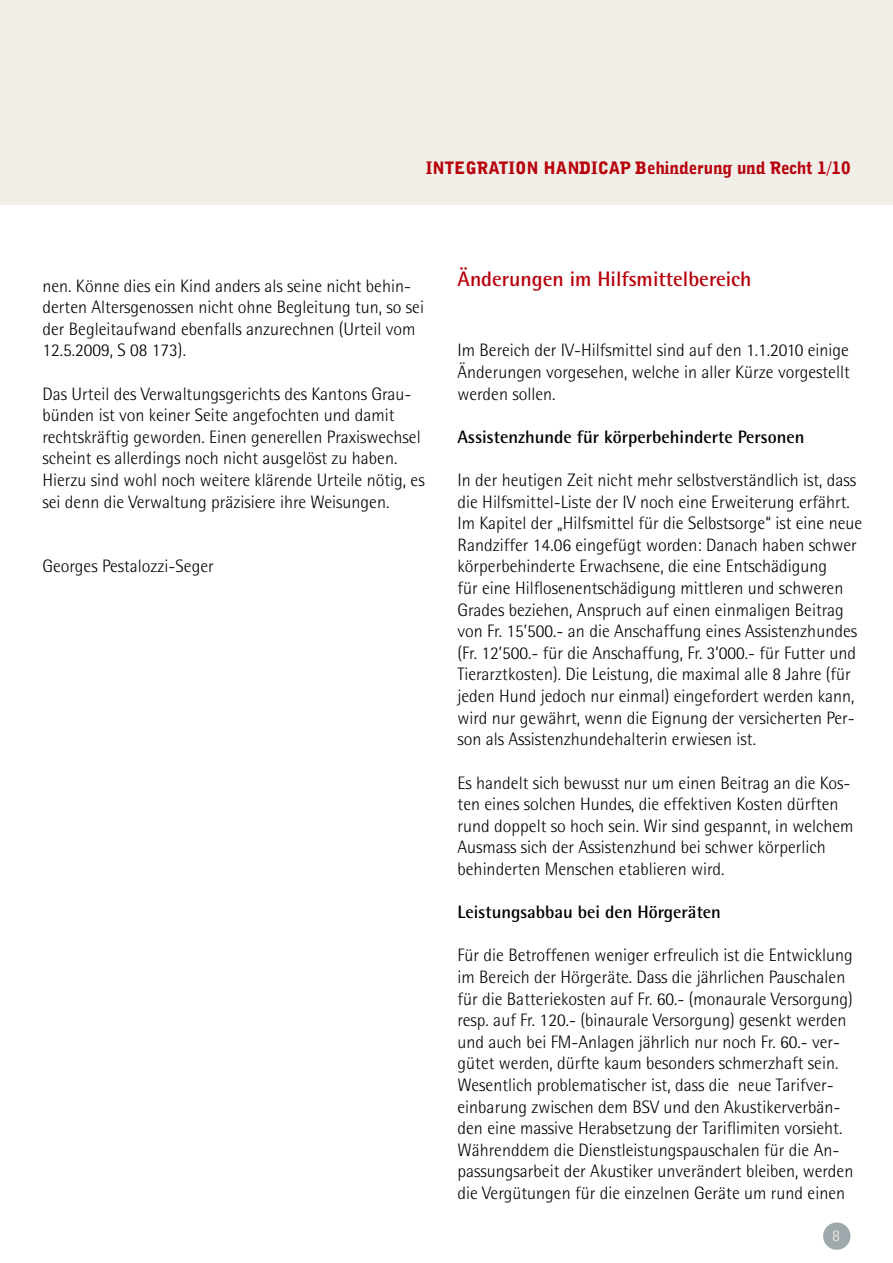
<style>
.page{position:relative;width:893px;height:1263px;background:#fff}
.page>*{position:absolute;margin:0;border:0;box-sizing:border-box;transform-origin:0 0}
.t1{font:700 21px "Agfa Rotis Semisans";color:#b7000c}
.t2{font:300 18px/21.6px "Agfa Rotis Semisans";color:#000}
.t3{font:700 18px "Agfa Rotis Semisans";color:#000}
.t4{font:900 17.1px "Avid Gothic";color:#b7000c}
</style>
<div class="page">
<div style="left:0;top:0;width:893px;height:205px;background:#f1efe7"></div>
<div style="left:823px;top:1222px;width:27px;height:28px;background:#9fa8ac;border-radius:50%"></div>
<p class="t4" style="left:426px;top:156px;width:426px">INTEGRATION HANDICAP Behinderung und Recht 1/10</p>
<p class="t2" style="left:43px;top:275px;width:383px">nen. Könne dies ein Kind anders als seine nicht behin&shy;derten Altersgenossen nicht ohne Begleitung tun, so sei der Begleitaufwand ebenfalls anzurechnen (Urteil vom<br>1 2.5.2009, S 08 1 73).</p>
<p class="t2" style="left:43px;top:383px;width:384px">Das Urteil des Verwaltungsgerichts des Kantons Grau&shy;bünden ist von keiner Seite angefochten und damit rechtskräftig geworden. Einen generellen Praxiswechsel scheint es allerdings noch nicht ausgelöst zu haben.<br>Hierzu sind wohl noch weitere klärende Urteile nötig, es sei denn die Verwaltung präzisiere ihre Weisungen.</p>
<p class="t2" style="left:43px;top:556px;width:173px">Georges Pestalozzi-Seger</p>
<p class="t1" style="left:458px;top:266px;width:295px">Änderungen im Hilfsmittelbereich</p>
<p class="t2" style="left:458px;top:340px;width:394px;text-align:justify">Im Bereich der IV-Hilfsmittel sind auf den 1 .1 .201 0 einige Änderungen vorgesehen, welche in aller Kürze vorgestellt werden sollen.</p>
<p class="t3" style="left:458px;top:426px;width:348px">Assistenzhunde für körperbehinderte Personen</p>
<p class="t2" style="left:458px;top:469px;width:406px">In der heutigen Zeit nicht mehr selbstverständlich ist, dass die Hilfsmittel-Liste der IV noch eine Erweiterung erfährt.<br>Im Kapitel der „Hilfsmittel für die Selbstsorge“ ist eine neue Randziffer 1 4.06 eingefügt worden: Danach haben schwer körperbehinderte Erwachsene, die eine Entschädigung<br>für eine Hilflosenentschädigung mittleren und schweren Grades beziehen, Anspruch auf einen einmaligen Beitrag von Fr. 1 5’500.- an die Anschaffung eines Assistenzhundes (Fr. 1 2’500.- für die Anschaffung, Fr. 3’000.- für Futter und Tierarztkosten). Die Leistung, die maximal alle 8 Jahre (für jeden Hund jedoch nur einmal) eingefordert werden kann, wird nur gewährt, wenn die Eignung der versicherten Per&shy;son als Assistenzhundehalterin erwiesen ist.</p>
<p class="t2" style="left:458px;top:772px;width:398px">Es handelt sich bewusst nur um einen Beitrag an die Kos&shy;ten eines solchen Hundes, die effektiven Kosten dürften rund doppelt so hoch sein. Wir sind gespannt, in welchem Ausmass sich der Assistenzhund bei schwer körperlich behinderten Menschen etablieren wird.</p>
<p class="t3" style="left:458px;top:901px;width:265px">Leistungsabbau bei den Hörgeräten</p>
<p class="t2" style="left:458px;top:944px;width:397px">Für die Betroffenen weniger erfreulich ist die Entwicklung im Bereich der Hörgeräte. Dass die jährlichen Pauschalen für die Batteriekosten auf Fr. 60.- (monaurale Versorgung) resp. auf Fr. 1 20.- (binaurale Versorgung) gesenkt werden und auch bei FM-Anlagen jährlich nur noch Fr. 60.- ver&shy;gütet werden, dürfte kaum besonders schmerzhaft sein.<br>Wesentlich problematischer ist, dass die neue Tarifver&shy;einbarung zwischen dem BSV und den Akustikerverbän&shy;den eine massive Herabsetzung der Tariflimiten vorsieht.<br>Währenddem die Dienstleistungspauschalen für die An&shy;passungsarbeit der Akustiker unverändert bleiben, werden die Vergütungen für die einzelnen Geräte um rund einen</p>
</div>
